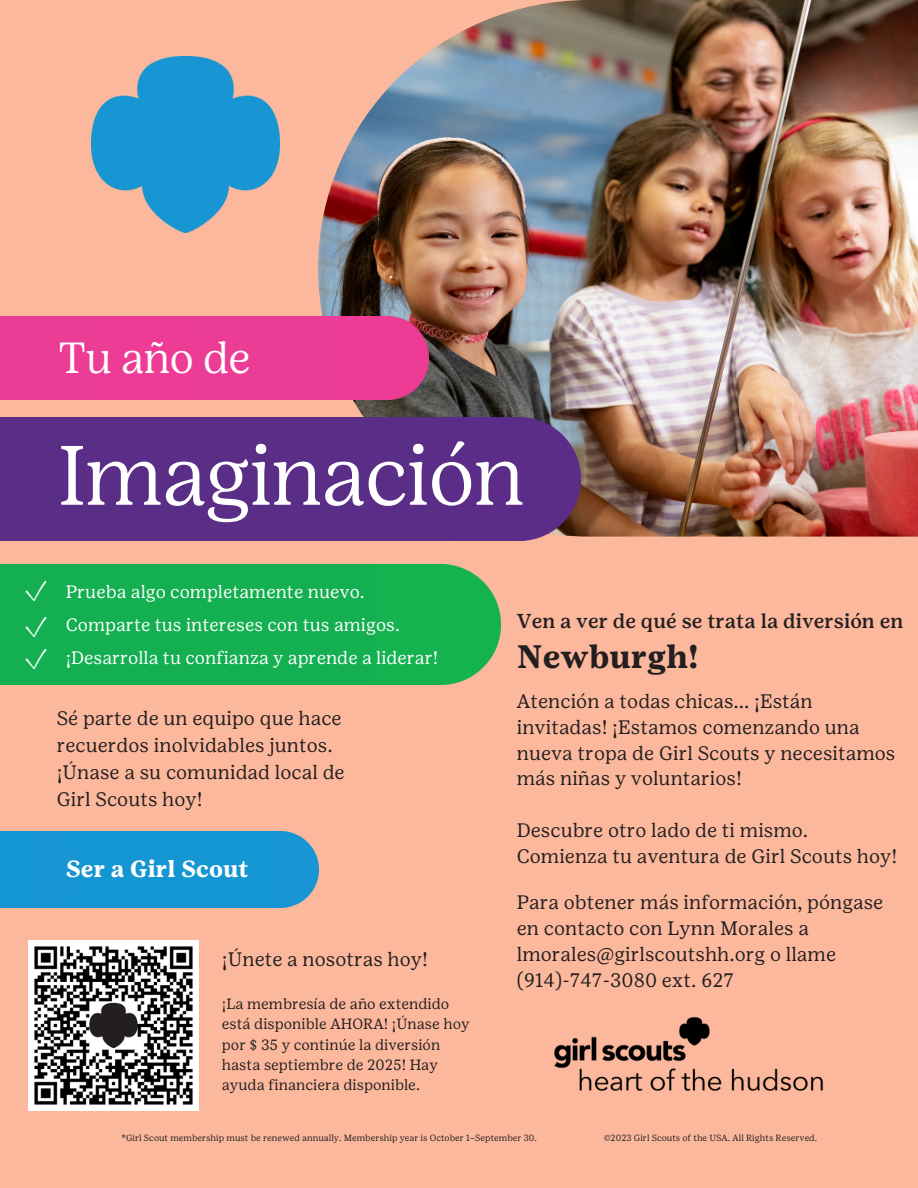
<style>
.page{position:relative;width:918px;height:1188px;background:#fcb89d}
.page>*{position:absolute;margin:0;border:0;box-sizing:border-box;transform-origin:0 0}
.t1{font:300 84px "Girl Scout Display";color:#fff}
.t2{font:300 43.5px "Girl Scout Display";color:#fff}
.t3{font:700 32.4px "Girl Scout Text";color:#231f20}
.t4{font:300 30.6px/36px "Girl Scout Display";color:#fff}
.t5{font:700 23.25px "Girl Scout Text";color:#fff}
.t6{font:500 20.1px "Girl Scout Text";color:#231f20}
.t7{font:19.5px/25.8px "Girl Scout Text";color:#231f20}
.t8{font:18px/32.7px "Girl Scout Text";color:#fff}
.t9{font:14.85px/20.2px "Girl Scout Text";color:#231f20}
.t10{font:9px "Girl Scout Text";color:#231f20}
</style>
<div class="page">
<div style="left:8px;top:565px;width:366px;height:119px;background:#14af50"></div>
<img style="left:374px;top:565px;width:126px;height:119px">
<img style="left:0;top:565px;width:8px;height:119px">
<img style="left:318px;top:0;width:600px;height:537px">
<div style="left:196px;top:317px;width:146px;height:83px;background:#eb3c96"></div>
<img style="left:342px;top:317px;width:87px;height:83px">
<div style="left:109px;top:317px;width:87px;height:83px;background:#ee3c96"></div>
<div style="left:333px;top:417px;width:118px;height:124px;background:#5a2d87"></div>
<img style="left:451px;top:417px;width:130px;height:124px">
<div style="left:0;top:417px;width:333px;height:124px;background:#5a2d87"></div>
<img style="left:554px;top:1017px;width:270px;height:74px">
<img style="left:277px;top:831px;width:41px;height:77px">
<div style="left:78px;top:831px;width:199px;height:77px;background:#1496d2"></div>
<div style="left:38px;top:831px;width:40px;height:77px;background:#1796d3"></div>
<div style="left:0;top:831px;width:38px;height:77px;background:#1496d2"></div>
<img style="left:92px;top:57px;width:188px;height:175px">
<img style="left:28px;top:940px;width:171px;height:171px">
<h3 class="t2" style="left:59px;top:332px;width:193px">Tu año de</h3>
<h4 class="t1" style="left:59px;top:426px;width:468px">Imaginación</h4>
<h1 class="t4" style="left:24px;top:572px;width:24px">✓ ✓</h1>
<p class="t4" style="left:24px;top:640px;width:24px">✓</p>
<p class="t8" style="left:66px;top:576px;width:374px">Prueba algo completamente nuevo.<br>Comparte tus intereses con tus amigos. ¡Desarrolla tu confianza y aprende a liderar!</p>
<p class="t7" style="left:57px;top:704px;width:289px;line-height:27px">Sé parte de un equipo que hace recuerdos inolvidables juntos. ¡Únase a su comunidad local de<br>Girl Scouts hoy!</p>
<p class="t5" style="left:66px;top:855px;width:184px">Ser a Girl Scout</p>
<h5 class="t7" style="left:222px;top:947px;width:208px">¡Únete a nosotras hoy!</h5>
<p class="t9" style="left:222px;top:994px;width:249px">¡La membresía de año extendido está disponible AHORA! ¡Únase hoy por $ 35 y continúe la diversión hasta septiembre de 2025! Hay ayuda financiera disponible.</p>
<h6 class="t6" style="left:517px;top:609px;width:388px">Ven a ver de qué se trata la diversión en</h6>
<h6 class="t3" style="left:517px;top:637px;width:183px">Newburgh!</h6>
<h5 class="t7" style="left:517px;top:688px;width:380px">Atención a todas chicas... ¡Están invitadas! ¡Estamos comenzando una nueva tropa de Girl Scouts y necesitamos más niñas y voluntarios!</h5>
<p class="t7" style="left:517px;top:817px;width:382px">Descubre otro lado de ti mismo.<br>Comienza tu aventura de Girl Scouts hoy!</p>
<p class="t7" style="left:517px;top:889px;width:368px">Para obtener más información, póngase en contacto con Lynn Morales a lmorales@girlscoutshh.org o llame (914)-747-3080 ext. 627</p>
<p class="t10" style="left:122px;top:1132px;width:417px">*Girl Scout membership must be renewed annually. Membership year is October 1–September 30.</p>
<p class="t10" style="left:604px;top:1132px;width:215px">©2023 Girl Scouts of the USA. All Rights Reserved.</p>
</div>
